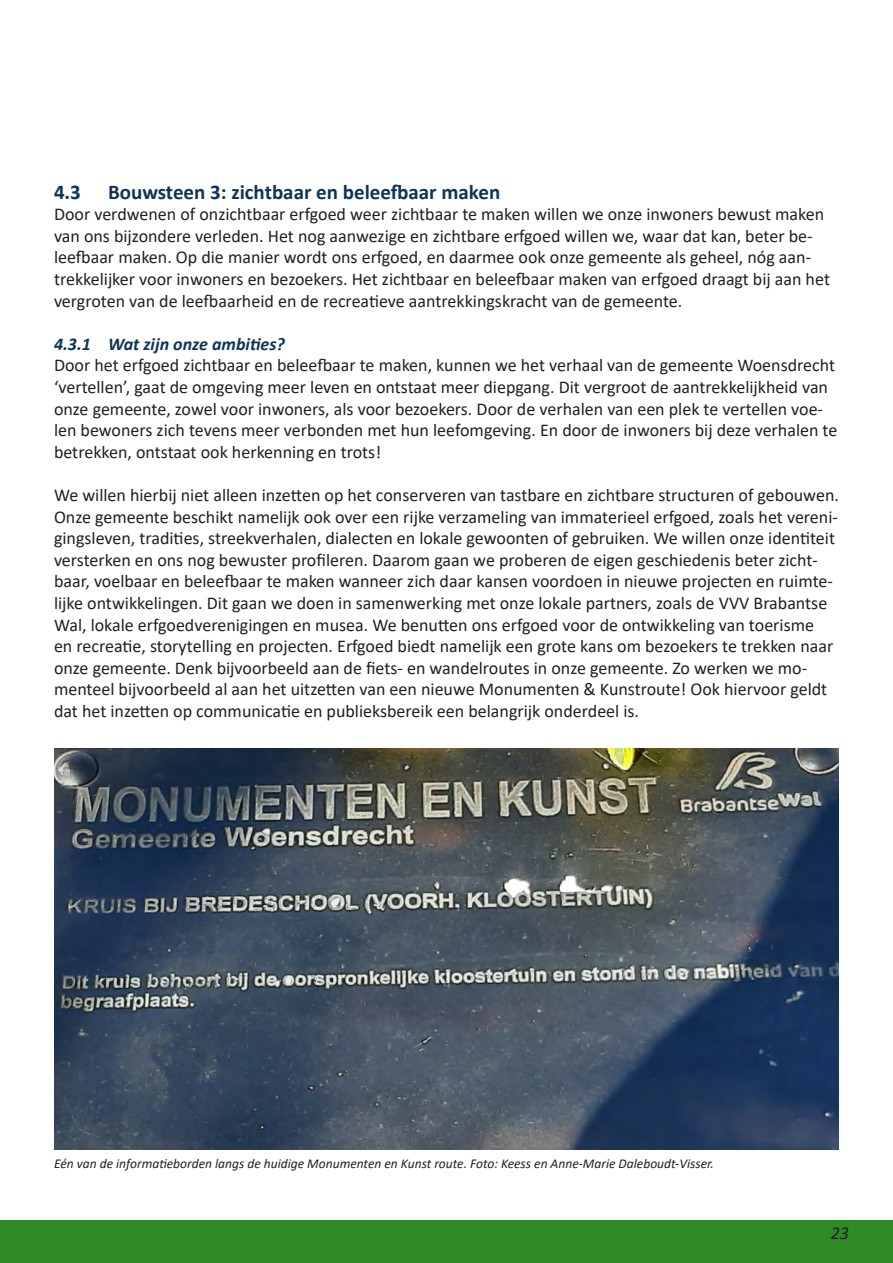
<style>
.page{position:relative;width:893px;height:1263px;background:#fff}
.page>*{position:absolute;margin:0;border:0;box-sizing:border-box;transform-origin:0 0}
.t1{font:700 21px "Calibri";color:#0f3457}
.t2{font:18px/21.6px "Calibri";color:#231f20}
.t3{font:italic 700 18px "Calibri";color:#0f3457}
.t4{font:italic 18px "Calibri";color:#231f20}
.t5{font:italic 13.5px "Calibri";color:#231f20}
</style>
<div class="page">
<div style="left:0;top:1220px;width:893px;height:43px;background:#2e8a26"></div>
<img style="left:54px;top:748px;width:785px;height:401px">
<p class="t1" style="left:54px;top:177px;width:28px">4.3</p>
<p class="t1" style="left:108px;top:177px;width:394px">Bouwsteen 3: zichtbaar en beleefbaar maken</p>
<p class="t2" style="left:54px;top:203px;width:777px">Door verdwenen of onzichtbaar erfgoed weer zichtbaar te maken willen we onze inwoners bewust maken van ons bijzondere verleden. Het nog aanwezige en zichtbare erfgoed willen we, waar dat kan, beter be&shy;leefbaar maken. Op die manier wordt ons erfgoed, en daarmee ook onze gemeente als geheel, nóg aan&shy;trekkelijker voor inwoners en bezoekers. Het zichtbaar en beleefbaar maken van erfgoed draagt bij aan het vergroten van de leefbaarheid en de recreatieve aantrekkingskracht van de gemeente.</p>
<p class="t3" style="left:54px;top:331px;width:232px">4.3.1 Wat zijn onze ambities?</p>
<p class="t2" style="left:54px;top:354px;width:785px">Door het erfgoed zichtbaar en beleefbaar te maken, kunnen we het verhaal van de gemeente Woensdrecht ‘vertellen’, gaat de omgeving meer leven en ontstaat meer diepgang. Dit vergroot de aantrekkelijkheid van onze gemeente, zowel voor inwoners, als voor bezoekers. Door de verhalen van een plek te vertellen voe&shy;len bewoners zich tevens meer verbonden met hun leefomgeving. En door de inwoners bij deze verhalen te betrekken, ontstaat ook herkenning en trots!</p>
<p class="t2" style="left:54px;top:484px;width:786px">We willen hierbij niet alleen inzetten op het conserveren van tastbare en zichtbare structuren of gebouwen.<br>Onze gemeente beschikt namelijk ook over een rijke verzameling van immaterieel erfgoed, zoals het vereni&shy;gingsleven, tradities, streekverhalen, dialecten en lokale gewoonten of gebruiken. We willen onze identiteit versterken en ons nog bewuster profileren. Daarom gaan we proberen de eigen geschiedenis beter zicht&shy;baar, voelbaar en beleefbaar te maken wanneer zich daar kansen voordoen in nieuwe projecten en ruimte&shy;lijke ontwikkelingen. Dit gaan we doen in samenwerking met onze lokale partners, zoals de VVV Brabantse Wal, lokale erfgoedverenigingen en musea. We benutten ons erfgoed voor de ontwikkeling van toerisme<br>en recreatie, storytelling en projecten. Erfgoed biedt namelijk een grote kans om bezoekers te trekken naar onze gemeente. Denk bijvoorbeeld aan de fiets- en wandelroutes in onze gemeente. Zo werken we mo&shy;menteel bijvoorbeeld al aan het uitzetten van een nieuwe Monumenten &amp; Kunstroute! Ook hiervoor geldt dat het inzetten op communicatie en publieksbereik een belangrijk onderdeel is.</p>
<p class="t5" style="left:54px;top:1154px;width:661px">Eén van de informatieborden langs de huidige Monumenten en Kunst route. Foto: Keess en Anne-Marie Daleboudt-Visser.</p>
<p class="t4" style="left:831px;top:1220px;width:19px">23</p>
</div>
